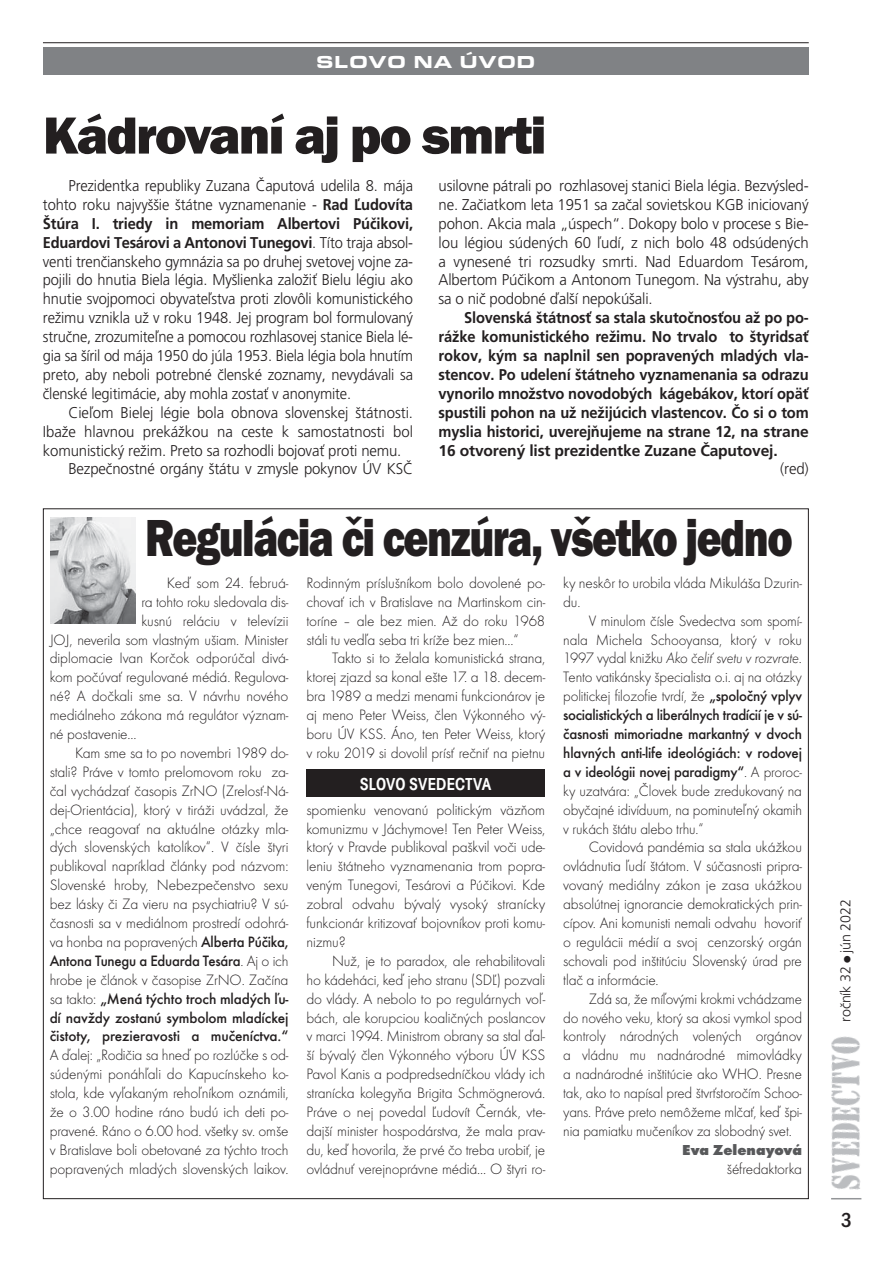
<style>
.page{position:relative;width:893px;height:1263px;background:#fff}
.page>*{position:absolute;margin:0;border:0;box-sizing:border-box;transform-origin:0 0}
.t1{font:54px "Franklin Got Itc TCE Heav";letter-spacing:-.035em;color:#231f20;scale:.79 1}
.t2{font:54px "Franklin Got Itc TCE Heav";letter-spacing:-.035em;color:#231f20}
.t3{font:500 condensed 21px "Franklin Got Itc TCE";color:#231f20}
.t4{font:600 condensed 18px "Avant Gar Got Itc TCE";letter-spacing:.015em;color:#fff}
.t5{font:18px "Eurostile TCE Blac Exte";letter-spacing:.03em;color:#fff}
.t6{font:300 15.6px/18.9px "Futura TCE";letter-spacing:-.01em;color:#231f20;text-align:justify}
.t7{font:300 15.6px/18.9px "Futura TCE";letter-spacing:-.01em;color:#231f20;text-align:justify;scale:.96 1}
.t8{font:300 15.6px/18.9px "Frutiger CE";letter-spacing:-.01em;color:#231f20;text-align:justify;scale:.94 1}
.t9{font:300 15.6px/18.9px "Frutiger CE";letter-spacing:-.01em;color:#231f20;text-align:justify;scale:.96 1}
.t10{font:700 15.6px/18.9px "Frutiger CE";letter-spacing:-.01em;color:#231f20;text-align:justify;scale:.94 1}
.t11{font:500 15.6px "Futura TCE";letter-spacing:-.01em;color:#231f20}
.t12{font:500 15.6px "Futura TCE";letter-spacing:-.01em;color:#231f20;scale:.95 1}
.t13{font:800 15px "Futura TCE";color:#58595b}
.t14{font:300 14.25px "Frutiger CE";letter-spacing:-.01em;color:#231f20}
.s1{font-weight:700}
.s2{font-weight:500}
.s3{font-weight:300}
.s4{font-style:italic}
</style>
<div class="page">
<div style="left:43px;top:47px;width:765px;height:28px;background:#808285"></div>
<hr style="left:43px;top:42px;width:765px;height:1px;background:#231f20">
<img style="left:831px;top:1036px;width:30px;height:154px">
<hr style="left:831px;top:1198px;width:30px;height:1px;background:#939598">
<div style="left:307px;top:770px;width:238px;height:27px;background:#231f20"></div>
<img style="left:50px;top:517px;width:85px;height:106px">
<p class="t5" style="left:316px;top:51px;width:221px">SLOVO NA ÚVOD</p>
<h1 class="t2" style="left:43px;top:118px;width:505px">Kádrovaní aj po smrti</h1>
<p class="t8" style="left:43px;top:177px;width:395px;text-indent:26px">Prezidentka republiky Zuzana âaputová udelila 8. mája tohto roku najvy‰‰ie ‰tátne vyznamenanie - <span class="s1">Rad ªudovíta ·túra I. triedy in memoriam Albertovi Púãikovi, Eduardovi Tesárovi a Antonovi Tunegovi</span>. Títo traja absol&shy;venti trenãianskeho gymnázia sa po druhej svetovej vojne za&shy;pojili do hnutia Biela légia. My‰lienka zaloÏiÈ Bielu légiu ako hnutie svojpomoci obyvateºstva proti zlovôli komunistického reÏimu vznikla uÏ v roku 1948. Jej program bol formulovan˘ struãne, zrozumiteºne a pomocou rozhlasovej stanice Biela lé&shy;gia sa ‰íril od mája 1950 do júla 1953. Biela légia bola hnutím preto, aby neboli potrebné ãlenské zoznamy, nevydávali sa ãlenské legitimácie, aby mohla zostaÈ v anonymite.</p>
<p class="t9" style="left:68px;top:404px;width:360px">Cieºom Bielej légie bola obnova slovenskej ‰tátnosti.</p>
<p class="t9" style="left:43px;top:423px;width:387px">IbaÏe hlavnou prekáÏkou na ceste k samostatnosti bol</p>
<p class="t9" style="left:43px;top:442px;width:375px">komunistick˘ reÏim. Preto sa rozhodli bojovaÈ proti nemu.</p>
<p class="t9" style="left:68px;top:461px;width:360px">Bezpeãnostné orgány ‰tátu v zmysle pokynov ÚV KSâ</p>
<p class="t9" style="left:438px;top:177px;width:387px">usilovne pátrali po rozhlasovej stanici Biela légia. Bezv˘sled&shy;ne. Zaãiatkom leta 1951 sa zaãal sovietskou KGB iniciovan˘ pohon. Akcia mala „úspech“. Dokopy bolo v procese s Bie&shy;lou légiou súden˘ch 60 ºudí, z nich bolo 48 odsúden˘ch a vynesené tri rozsudky smrti. Nad Eduardom Tesárom, Albertom Púãikom a Antonom Tunegom. Na v˘strahu, aby sa o niã podobné ìal‰í nepokú‰ali.</p>
<p class="t10" style="left:438px;top:310px;width:395px;text-indent:26px">Slovenská ‰tátnosÈ sa stala skutoãnosÈou aÏ po po&shy;ráÏke komunistického reÏimu. No trvalo to ‰tyridsaÈ rokov, k˘m sa naplnil sen popraven˘ch mlad˘ch vla&shy;stencov. Po udelení ‰tátneho vyznamenania sa odrazu vynorilo mnoÏstvo novodob˘ch kágebákov, ktorí opäÈ spustili pohon na uÏ neÏijúcich vlastencov. âo si o tom myslia historici, uverejÀujeme na strane 12, na strane 16 otvoren˘ list prezidentke Zuzane âaputovej.</p>
<p class="t9" style="left:780px;top:461px;width:31px">(red)</p>
<h1 class="t1" style="left:145px;top:521px;width:821px">Regulácia či cenzúra, všetko jedno</h1>
<p class="t6" style="left:167px;top:575px;width:123px">Keď som 24. februá-</p>
<p class="t6" style="left:141px;top:593px;width:148px">ra tohto roku sledovala dis-</p>
<p class="t6" style="left:141px;top:612px;width:148px">kusnú reláciu v televízii</p>
<p class="t6" style="left:50px;top:631px;width:240px">JOJ, neverila som vlastným ušiam. Minister</p>
<p class="t6" style="left:50px;top:650px;width:240px">diplomacie Ivan Korčok odporúčal divá-</p>
<p class="t6" style="left:50px;top:669px;width:240px">kom počúvať regulované médiá. Regulova-</p>
<p class="t6" style="left:50px;top:688px;width:240px">né? A dočkali sme sa. V návrhu nového</p>
<p class="t6" style="left:50px;top:707px;width:240px">mediálneho zákona má regulátor význam-</p>
<p class="t6" style="left:50px;top:726px;width:88px">né postavenie...</p>
<p class="t6" style="left:75px;top:745px;width:215px">Kam sme sa to po novembri 1989 do-</p>
<p class="t6" style="left:50px;top:764px;width:240px">stali? Práve v tomto prelomovom roku za-</p>
<p class="t6" style="left:50px;top:782px;width:240px">čal vychádzať časopis ZrNO (Zrelosť-Ná-</p>
<p class="t6" style="left:50px;top:801px;width:240px">dej-Orientácia), ktorý v tiráži uvádzal, že</p>
<p class="t6" style="left:50px;top:820px;width:240px">„chce reagovať na aktuálne otázky mla-</p>
<p class="t6" style="left:50px;top:839px;width:240px">dých slovenských katolíkov“. V čísle štyri</p>
<p class="t6" style="left:50px;top:858px;width:240px">publikoval napríklad články pod názvom:</p>
<p class="t6" style="left:50px;top:877px;width:240px">Slovenské hroby, Nebezpečenstvo sexu</p>
<p class="t6" style="left:50px;top:896px;width:240px">bez lásky či Za vieru na psychiatriu? V sú-</p>
<p class="t6" style="left:50px;top:915px;width:240px">časnosti sa v mediálnom prostredí odohrá-</p>
<p class="t6" style="left:50px;top:934px;width:240px">va honba na popravených <span class="s2">Alberta Púčika,</span></p>
<p class="t12" style="left:50px;top:955px;width:253px">Antona Tunegu a Eduarda Tesára<span class="s3">. Aj o ich</span></p>
<p class="t6" style="left:50px;top:971px;width:240px">hrobe je článok v časopise ZrNO. Začína</p>
<p class="t11" style="left:50px;top:993px;width:240px"><span class="s3">sa takto:</span> „Mená týchto troch mladých ľu-</p>
<p class="t11" style="left:50px;top:1011px;width:240px">dí navždy zostanú symbolom mladíckej</p>
<p class="t11" style="left:50px;top:1030px;width:240px">čistoty, prezieravosti a mučeníctva.“</p>
<p class="t6" style="left:50px;top:1047px;width:240px">A ďalej: „Rodičia sa hneď po rozlúčke s od&shy;súdenými ponáhľali do Kapucínskeho ko&shy;stola, kde vyľakaným rehoľníkom oznámili, že o 3.00 hodine ráno budú ich deti po&shy;pravené. Ráno o 6.00 hod. všetky sv. omše v Bratislave boli obetované za týchto troch popravených mladých slovenských laikov.</p>
<p class="t6" style="left:306px;top:575px;width:240px">Rodinným príslušníkom bolo dovolené po&shy;chovať ich v Bratislave na Martinskom cin&shy;toríne – ale bez mien. Až do roku 1968 stáli tu vedľa seba tri kríže bez mien...“</p>
<p class="t6" style="left:306px;top:650px;width:240px;text-indent:26px">Takto si to želala komunistická strana, ktorej zjazd sa konal ešte 17. a 18. decem&shy;bra 1989 a medzi menami funkcionárov je aj meno Peter Weiss, člen Výkonného vý&shy;boru ÚV KSS. Áno, ten Peter Weiss, ktorý v roku 2019 si dovolil prísť rečniť na pietnu</p>
<p class="t4" style="left:360px;top:778px;width:133px">SLOVO SVEDECTVA</p>
<p class="t6" style="left:306px;top:801px;width:240px">spomienku venovanú politickým väzňom komunizmu v Jáchymove! Ten Peter Weiss, ktorý v Pravde publikoval paškvil voči ude&shy;leniu štátneho vyznamenania trom popra&shy;veným Tunegovi, Tesárovi a Púčikovi. Kde zobral odvahu bývalý vysoký stranícky funkcionár kritizovať bojovníkov proti komu&shy;nizmu?</p>
<p class="t6" style="left:306px;top:953px;width:240px;text-indent:26px">Nuž, je to paradox, ale rehabilitovali ho kádeháci, keď jeho stranu (SDĽ) pozvali do vlády. A nebolo to po regulárnych voľ&shy;bách, ale korupciou koaličných poslancov v marci 1994. Ministrom obrany sa stal ďal&shy;ší bývalý člen Výkonného výboru ÚV KSS Pavol Kanis a podpredsedníčkou vlády ich stranícka kolegyňa Brigita Schmögnerová.<br>Práve o nej povedal Ľudovít Černák, vte&shy;dajší minister hospodárstva, že mala prav&shy;du, keď hovorila, že prvé čo treba urobiť, je ovládnuť verejnoprávne médiá... O štyri ro-</p>
<p class="t6" style="left:563px;top:575px;width:240px">ky neskôr to urobila vláda Mikuláša Dzurin&shy;du.</p>
<p class="t7" style="left:563px;top:612px;width:250px;text-indent:26px">V minulom čísle Svedectva som spomí&shy;nala Michela Schooyansa, ktorý v roku 1997 vydal knižku <span class="s4">Ako čeliť svetu v rozvrate</span>.<br>Tento vatikánsky špecialista o.i. aj na otázky politickej filozofie tvrdí, že <span class="s2">„spoločný vplyv socialistických a liberálnych tradícií je v sú&shy;časnosti mimoriadne markantný v dvoch hlavných anti-life ideológiách: v rodovej a v ideológii novej paradigmy“</span>. A proroc&shy;ky uzatvára: „Človek bude zredukovaný na obyčajné idivíduum, na pominuteľný okamih v rukách štátu alebo trhu.“</p>
<p class="t6" style="left:563px;top:839px;width:240px;text-indent:26px">Covidová pandémia sa stala ukážkou ovládnutia ľudí štátom. V súčasnosti pripra&shy;vovaný mediálny zákon je zasa ukážkou absolútnej ignorancie demokratických prin&shy;cípov. Ani komunisti nemali odvahu hovoriť o regulácii médií a svoj cenzorský orgán schovali pod inštitúciu Slovenský úrad pre tlač a informácie.</p>
<p class="t7" style="left:563px;top:990px;width:250px;text-indent:26px">Zdá sa, že míľovými krokmi vchádzame do nového veku, ktorý sa akosi vymkol spod kontroly národných volených orgánov a vládnu mu nadnárodné mimovládky a nadnárodné inštitúcie ako WHO. Presne tak, ako to napísal pred štvrťstoročím Schoo&shy;yans. Práve preto nemôžeme mlčať, keď špi&shy;nia pamiatku mučeníkov za slobodný svet.</p>
<p class="t13" style="left:682px;top:1141px;width:121px">Eva Zelenayová</p>
<p class="t6" style="left:727px;top:1160px;width:76px">šéfredaktorka</p>
<p class="t14" style="left:839px;top:1022px;width:124px;rotate:-90deg">roãník 32 ● jún 2022</p>
<h2 class="t3" style="left:841px;top:1208px;width:12px">3</h2>
</div>
